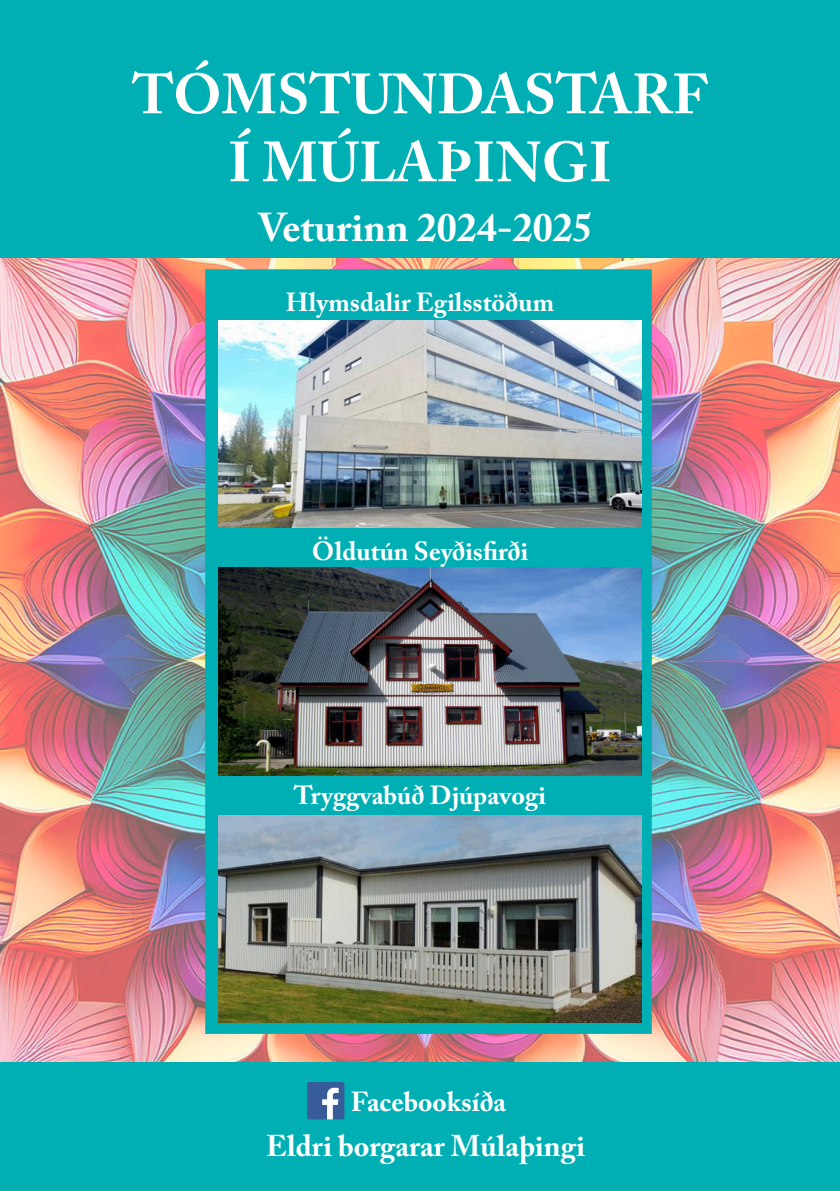
<style>
.page{position:relative;width:840px;height:1191px;background:#fff}
.page>*{position:absolute;margin:0;border:0;box-sizing:border-box;transform-origin:0 0}
.t1{font:700 56px/68px "Adobe Caslon Pro";color:#fff;text-align:center}
.t2{font:700 40px "Adobe Caslon Pro";color:#fff}
.t3{font:700 29.8px "Adobe Caslon Pro";color:#fff}
.t4{font:700 27.4px "Adobe Caslon Pro";color:#fff}
.t5{font:700 26px "Adobe Caslon Pro";color:#fff}
</style>
<div class="page">
<img style="left:0;top:257px;width:839px;height:805px">
<div style="left:0;top:0;width:839px;height:257px;background:#00afb4"></div>
<div style="left:0;top:1062px;width:839px;height:129px;background:#00afb4"></div>
<div style="left:205px;top:269px;width:446px;height:765px;background:#00afb4;border:2px solid #00afb4"></div>
<img style="left:218px;top:815px;width:423px;height:207px">
<img style="left:218px;top:568px;width:423px;height:207px">
<img style="left:218px;top:320px;width:423px;height:208px">
<div style="left:307px;top:1082px;width:37px;height:37px;background:#385b99;border-radius:2px"></div>
<svg style="left:322px;top:1087px;width:16px;height:32px"></svg>
<h1 class="t1" style="left:132px;top:60px;width:576px">TÓMSTUNDASTARF<br>Í MÚLAÞINGI</h1>
<h2 class="t2" style="left:258px;top:204px;width:336px">Veturinn 2024-2025</h2>
<p class="t5" style="left:286px;top:287px;width:269px">Hlymsdalir Egilsstöðum</p>
<p class="t5" style="left:311px;top:535px;width:218px">Öldutún Seyðisfirði</p>
<p class="t5" style="left:293px;top:780px;width:254px">Tryggvabúð Djúpavogi</p>
<p class="t4" style="left:350px;top:1085px;width:157px">Facebooksíða</p>
<p class="t3" style="left:266px;top:1128px;width:320px">Eldri borgarar Múlaþingi</p>
</div>
